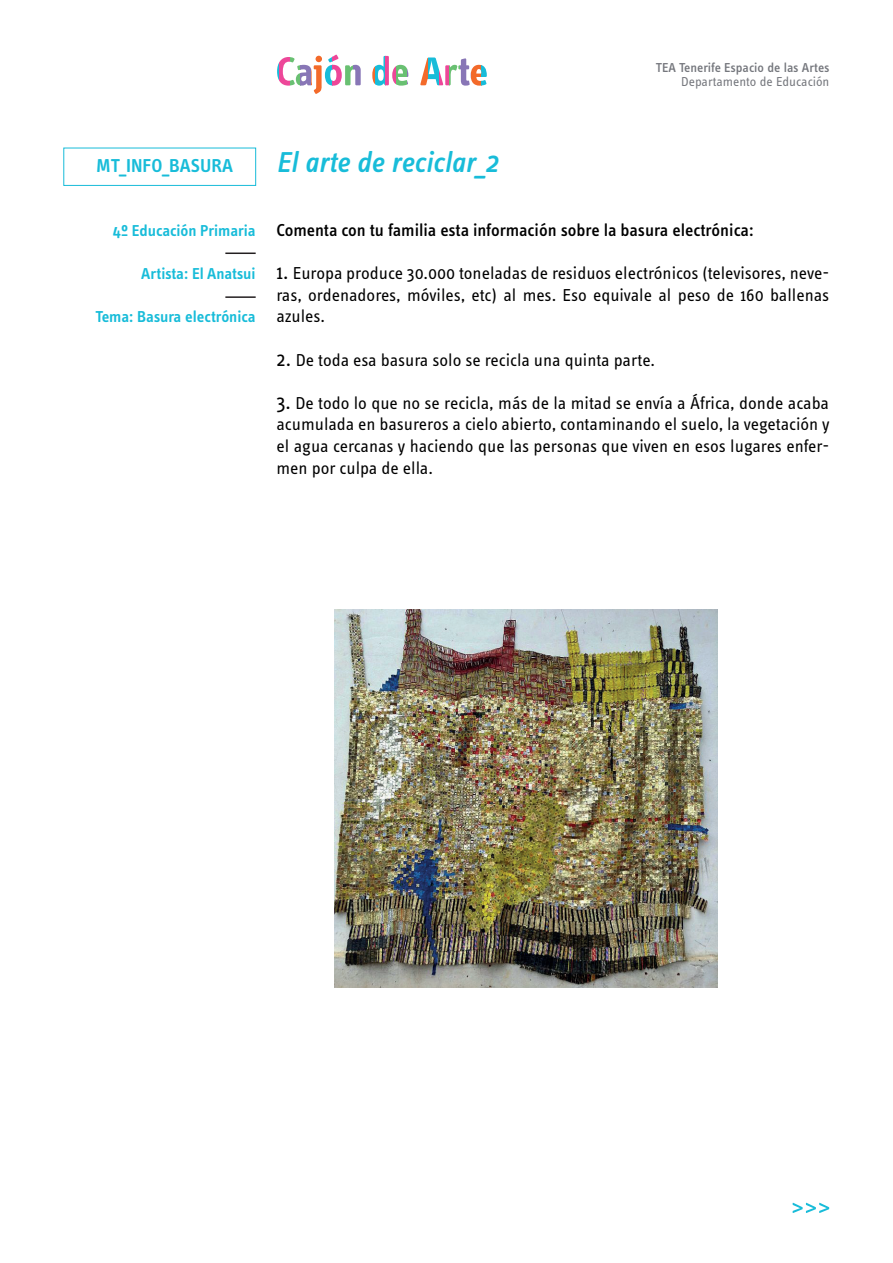
<style>
.page{position:relative;width:893px;height:1263px;background:#fff}
.page>*{position:absolute;margin:0;border:0;box-sizing:border-box;transform-origin:0 0}
.t1{font:italic 500 29.7px "Info Text";color:#18bcd9}
.t2{font:600 19.35px "Info Text";color:#18bcd9}
.t3{font:17.85px/21.6px "Info Text";color:#000001;text-align:justify}
.t4{font:500 17.85px "Info Text";color:#000}
.t5{font:600 16.35px "Info Text";letter-spacing:-.005em;color:#18bcd9}
.t6{font:500 13.35px "Info Text";letter-spacing:-.005em;color:#75777d}
.t7{font:13.35px "Info Text";color:#75777d}
.s1{font-size:20.85px}
</style>
<div class="page">
<hr style="left:277px;top:55px;width:2px;height:31px;background:#18bcd9">
<svg style="left:279px;top:57px;width:11px;height:29px"></svg>
<svg style="left:290px;top:57px;width:10px;height:29px"></svg>
<svg style="left:300px;top:64px;width:11px;height:22px"></svg>
<svg style="left:311px;top:55px;width:11px;height:31px"></svg>
<svg style="left:324px;top:57px;width:8px;height:29px"></svg>
<svg style="left:332px;top:55px;width:10px;height:31px"></svg>
<svg style="left:345px;top:65px;width:9px;height:21px"></svg>
<svg style="left:354px;top:64px;width:7px;height:22px"></svg>
<svg style="left:372px;top:66px;width:3px;height:18px"></svg>
<svg style="left:375px;top:55px;width:11px;height:31px"></svg>
<svg style="left:386px;top:55px;width:10px;height:31px"></svg>
<svg style="left:396px;top:64px;width:11px;height:22px"></svg>
<svg style="left:420px;top:57px;width:8px;height:29px"></svg>
<svg style="left:428px;top:57px;width:11px;height:29px"></svg>
<svg style="left:439px;top:65px;width:10px;height:21px"></svg>
<svg style="left:449px;top:64px;width:11px;height:22px"></svg>
<svg style="left:460px;top:58px;width:11px;height:28px"></svg>
<svg style="left:471px;top:64px;width:10px;height:22px"></svg>
<svg style="left:481px;top:65px;width:6px;height:21px"></svg>
<div style="left:63px;top:148px;width:193px;height:38px;border:1px solid #18bcd9"></div>
<hr style="left:225px;top:252px;width:31px;height:2px;background:#231f20">
<hr style="left:225px;top:296px;width:31px;height:2px;background:#231f20">
<img style="left:334px;top:609px;width:383px;height:378px">
<svg style="left:793px;top:1203px;width:36px;height:10px"></svg>
<p class="t6" style="left:656px;top:60px;width:175px">TEA Tenerife Espacio de las Artes</p>
<p class="t7" style="left:681px;top:74px;width:150px">Departamento de Educación</p>
<p class="t2" style="left:96px;top:154px;width:138px">MT_INFO_BASURA</p>
<p class="t5" style="left:113px;top:221px;width:144px">4º Educación Primaria</p>
<p class="t5" style="left:141px;top:264px;width:116px">Artista: El Anatsui</p>
<p class="t5" style="left:96px;top:307px;width:162px">Tema: Basura electrónica</p>
<h1 class="t1" style="left:276px;top:145px;width:223px">El arte de reciclar_2</h1>
<p class="t4" style="left:276px;top:220px;width:479px">Comenta con tu familia esta información sobre la basura electrónica:</p>
<p class="t3" style="left:276px;top:262px;width:554px"><span class="s1">1.</span> Europa produce 30.000 toneladas de residuos electrónicos (televisores, neve&shy;ras, ordenadores, móviles, etc) al mes. Eso equivale al peso de 160 ballenas azules.</p>
<p class="t3" style="left:276px;top:349px;width:380px"><span class="s1">2.</span> De toda esa basura solo se recicla una quinta parte.</p>
<p class="t3" style="left:276px;top:392px;width:554px"><span class="s1">3.</span> De todo lo que no se recicla, más de la mitad se envía a África, donde acaba acumulada en basureros a cielo abierto, contaminando el suelo, la vegetación y el agua cercanas y haciendo que las personas que viven en esos lugares enfer&shy;men por culpa de ella.</p>
</div>
